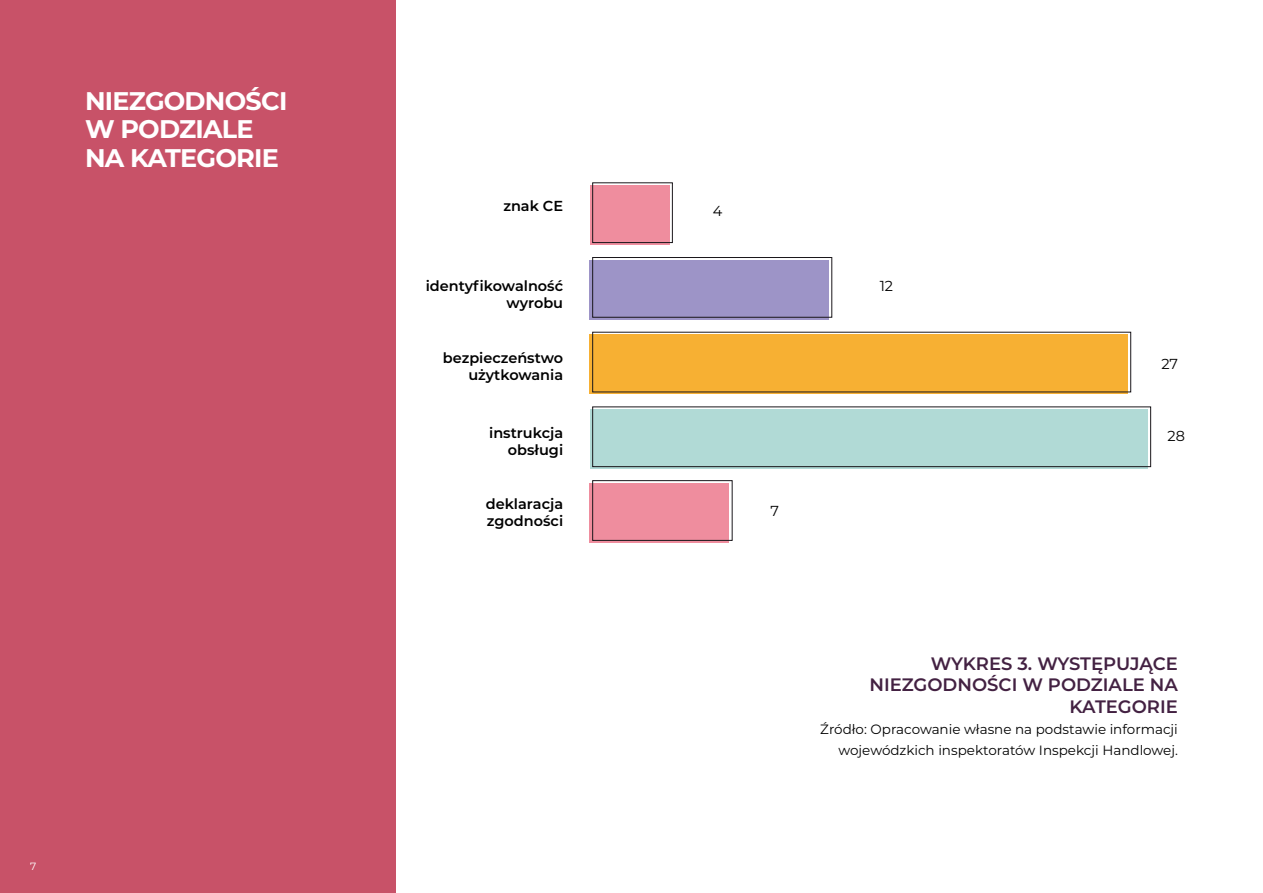
<style>
.page{position:relative;width:1263px;height:893px;background:#fff}
.page>*{position:absolute;margin:0;border:0;box-sizing:border-box;transform-origin:0 0}
.t1{font:700 25.5px/28.5px "Montserrat";letter-spacing:-.03em;color:#fff}
.t2{font:600 18px/21.6px "Montserrat";color:#432142;text-align:right}
.t3{font:600 14.4px/17.4px "Montserrat";color:#000;text-align:right}
.t4{font:14.4px "Montserrat";color:#000}
.t5{font:13.5px/21px "Montserrat";color:#000;text-align:right}
.t6{font:10.5px "Montserrat";color:#fff}
</style>
<div class="page">
<div style="left:0;top:0;width:395px;height:893px;background:#c85268"></div>
<div style="left:590px;top:483px;width:139px;height:60px;background:#ef8d9e"></div>
<div style="left:590px;top:409px;width:558px;height:60px;background:#b1dad6"></div>
<div style="left:590px;top:335px;width:538px;height:59px;background:#f7b033"></div>
<div style="left:590px;top:260px;width:239px;height:60px;background:#9d94c7"></div>
<div style="left:590px;top:185px;width:79px;height:60px;background:#ef8d9e"></div>
<div style="left:592px;top:480px;width:141px;height:61px;border:1px solid #1a171b"></div>
<div style="left:592px;top:406px;width:559px;height:61px;border:1px solid #1a171b"></div>
<div style="left:592px;top:257px;width:240px;height:61px;border:1px solid #1a171b"></div>
<div style="left:592px;top:182px;width:81px;height:61px;border:1px solid #1a171b"></div>
<h1 class="t1" style="left:85px;top:85px;width:204px">NIEZGODNOŚCI<br>W PODZIALE<br>NA KATEGORIE</h1>
<p class="t6" style="left:30px;top:859px;width:8px">7</p>
<p class="t3" style="left:503px;top:196px;width:61px">znak CE</p>
<p class="t4" style="left:713px;top:201px;width:11px">4</p>
<p class="t3" style="left:426px;top:276px;width:139px">identyfikowalność wyrobu</p>
<p class="t4" style="left:880px;top:276px;width:15px">12</p>
<p class="t3" style="left:443px;top:349px;width:122px">bezpieczeństwo użytkowania</p>
<p class="t3" style="left:489px;top:423px;width:75px">instrukcja obsługi</p>
<p class="t3" style="left:486px;top:494px;width:79px;text-align:left">deklaracja zgodności</p>
<p class="t4" style="left:770px;top:501px;width:10px">7</p>
<p class="t4" style="left:1161px;top:354px;width:18px">27</p>
<p class="t4" style="left:1167px;top:426px;width:19px">28</p>
<p class="t2" style="left:869px;top:652px;width:310px">WYKRES 3. WYSTĘPUJĄCE<br>NIEZGODNOŚCI W PODZIALE NA<br>KATEGORIE</p>
<p class="t5" style="left:820px;top:718px;width:359px">Źródło: Opracowanie własne na podstawie informacji wojewódzkich inspektoratów Inspekcji Handlowej.</p>
</div>
